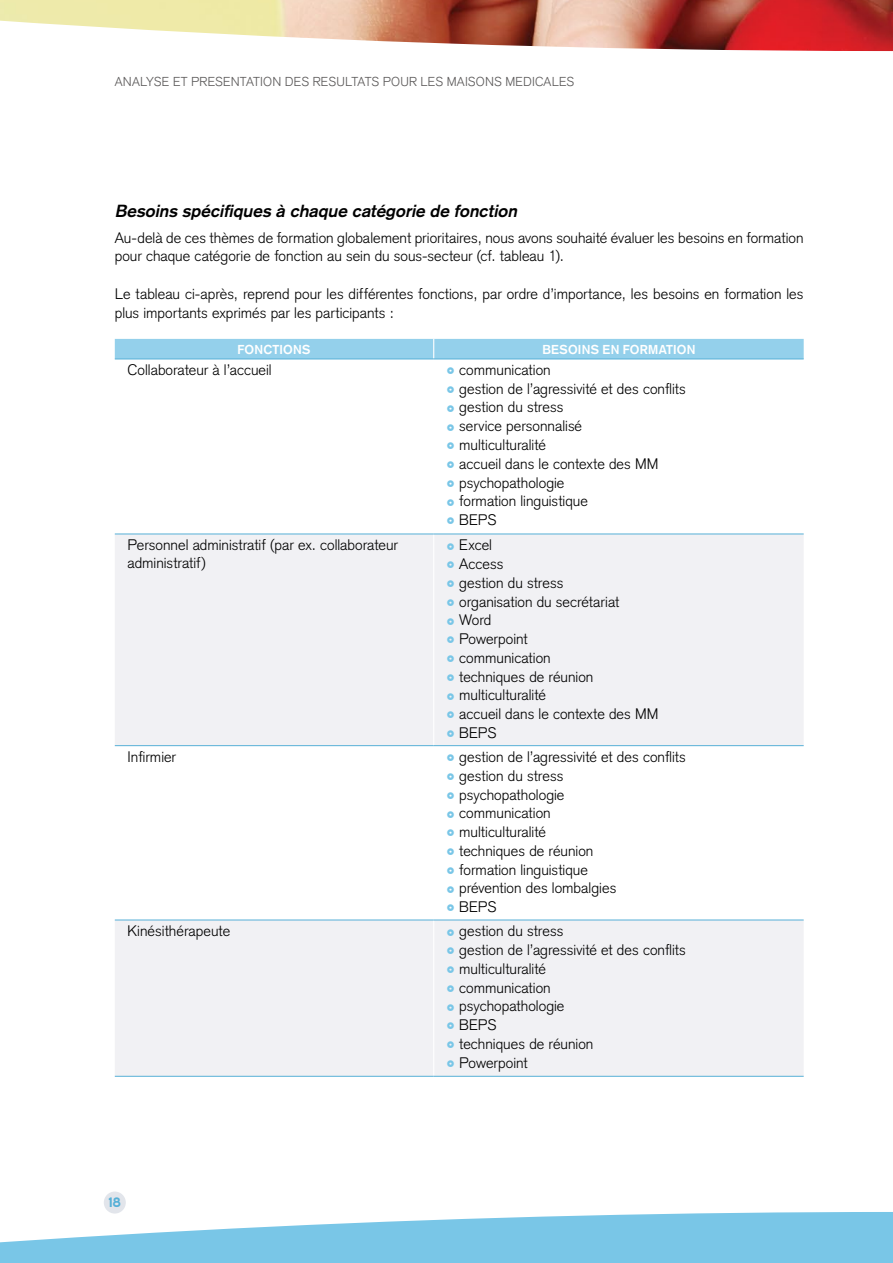
<style>
.page{position:relative;width:893px;height:1263px;background:#fff}
.page>*{position:absolute;margin:0;border:0;box-sizing:border-box;transform-origin:0 0}
.H7{font:italic 700 17.25px "Basic Commercial LT";color:#000}
.txt{font:300 15px/18.8px "Basic Commercial LT";letter-spacing:.005em;color:#000}
.txt_table{font:300 15px/18px "Basic Commercial LT";color:#000}
.t1{font:700 13.8px "Expressway Rg";color:#57b0d7}
.t2{font:300 12.75px "Basic Commercial LT";letter-spacing:.015em;color:#5c5a5a}
.title_table{font:700 12.75px "Basic Commercial LT";letter-spacing:.015em;color:#fff}
</style>
<div class="page">
<svg style="left:0;top:1212px;width:893px;height:51px;fill:#79c6e7"></svg>
<img style="left:0;top:0;width:893px;height:51px">
<div style="left:104px;top:1191px;width:22px;height:22px;background:#e2e5eb;border-radius:50%"></div>
<svg style="left:115px;top:535px;width:689px;height:541px;fill:#f1f1f4"></svg>
<div style="left:115px;top:339px;width:689px;height:20px;background:#94d0eb"></div>
<hr style="left:433px;top:534px;width:1px;height:211px;background:#fff">
<hr style="left:433px;top:746px;width:1px;height:174px;background:#fff">
<hr style="left:433px;top:920px;width:1px;height:156px;background:#fff">
<hr style="left:115px;top:359px;width:319px;height:1px;background:#57b0d7">
<hr style="left:434px;top:359px;width:370px;height:1px;background:#57b0d7">
<hr style="left:115px;top:534px;width:319px;height:1px;background:#57b0d7">
<hr style="left:434px;top:534px;width:370px;height:1px;background:#57b0d7">
<hr style="left:115px;top:745px;width:319px;height:1px;background:#57b0d7">
<hr style="left:434px;top:745px;width:370px;height:1px;background:#57b0d7">
<hr style="left:115px;top:920px;width:319px;height:1px;background:#57b0d7">
<hr style="left:434px;top:920px;width:370px;height:1px;background:#57b0d7">
<hr style="left:115px;top:1076px;width:319px;height:1px;background:#57b0d7">
<hr style="left:434px;top:1076px;width:370px;height:1px;background:#57b0d7">
<svg style="left:447px;top:543px;width:7px;height:7px"></svg>
<svg style="left:447px;top:562px;width:7px;height:6px"></svg>
<svg style="left:447px;top:580px;width:7px;height:7px"></svg>
<svg style="left:447px;top:599px;width:7px;height:7px"></svg>
<svg style="left:447px;top:618px;width:7px;height:7px"></svg>
<svg style="left:447px;top:637px;width:7px;height:6px"></svg>
<svg style="left:447px;top:655px;width:7px;height:7px"></svg>
<svg style="left:447px;top:674px;width:7px;height:7px"></svg>
<svg style="left:447px;top:693px;width:7px;height:7px"></svg>
<svg style="left:447px;top:712px;width:7px;height:6px"></svg>
<svg style="left:447px;top:730px;width:7px;height:7px"></svg>
<svg style="left:447px;top:755px;width:7px;height:6px"></svg>
<svg style="left:447px;top:773px;width:7px;height:7px"></svg>
<svg style="left:447px;top:792px;width:7px;height:7px"></svg>
<svg style="left:447px;top:811px;width:7px;height:6px"></svg>
<svg style="left:447px;top:830px;width:7px;height:6px"></svg>
<svg style="left:447px;top:848px;width:7px;height:7px"></svg>
<svg style="left:447px;top:867px;width:7px;height:7px"></svg>
<svg style="left:447px;top:886px;width:7px;height:6px"></svg>
<svg style="left:447px;top:905px;width:7px;height:6px"></svg>
<svg style="left:447px;top:929px;width:7px;height:7px"></svg>
<svg style="left:447px;top:948px;width:7px;height:6px"></svg>
<svg style="left:447px;top:966px;width:7px;height:7px"></svg>
<svg style="left:447px;top:985px;width:7px;height:7px"></svg>
<svg style="left:447px;top:1004px;width:7px;height:7px"></svg>
<svg style="left:447px;top:1023px;width:7px;height:6px"></svg>
<svg style="left:447px;top:1041px;width:7px;height:7px"></svg>
<svg style="left:447px;top:1060px;width:7px;height:7px"></svg>
<p class="t2" style="left:115px;top:74px;width:461px">ANALYSE ET PRESENTATION DES RESULTATS POUR LES MAISONS MEDICALES</p>
<p class="H7" style="left:115px;top:201px;width:408px">Besoins spécifiques à chaque catégorie de fonction</p>
<p class="txt" style="left:115px;top:228px;width:690px">Au-delà de ces thèmes de formation globalement prioritaires, nous avons souhaité évaluer les besoins en formation pour chaque catégorie de fonction au sein du sous-secteur (cf. tableau 1).</p>
<p class="txt" style="left:115px;top:284px;width:690px">Le tableau ci-après, reprend pour les différentes fonctions, par ordre d’importance, les besoins en formation les plus importants exprimés par les participants :</p>
<p class="title_table" style="left:238px;top:342px;width:74px">FONCTIONS</p>
<p class="title_table" style="left:542px;top:342px;width:155px">BESOINS EN FORMATION</p>
<p class="txt_table" style="left:128px;top:361px;width:146px">Collaborateur à l’accueil</p>
<p class="txt" style="left:459px;top:360px;width:93px">communication</p>
<p class="txt" style="left:459px;top:379px;width:228px">gestion de l’agressivité et des conflits</p>
<p class="txt" style="left:459px;top:398px;width:106px">gestion du stress</p>
<p class="txt" style="left:459px;top:417px;width:124px">service personnalisé</p>
<p class="txt" style="left:459px;top:435px;width:88px">multiculturalité</p>
<p class="txt" style="left:459px;top:454px;width:201px">accueil dans le contexte des MM</p>
<p class="txt" style="left:459px;top:473px;width:107px">psychopathologie</p>
<p class="txt" style="left:459px;top:492px;width:130px">formation linguistique</p>
<p class="txt" style="left:459px;top:510px;width:39px">BEPS</p>
<p class="txt_table" style="left:128px;top:536px;width:272px">Personnel administratif (par ex. collaborateur administratif)</p>
<p class="txt" style="left:459px;top:536px;width:34px">Excel</p>
<p class="txt" style="left:459px;top:555px;width:46px">Access</p>
<p class="txt" style="left:459px;top:573px;width:106px">gestion du stress</p>
<p class="txt" style="left:459px;top:592px;width:162px">organisation du secrétariat</p>
<p class="txt" style="left:459px;top:611px;width:34px">Word</p>
<p class="txt" style="left:459px;top:630px;width:70px">Powerpoint</p>
<p class="txt" style="left:459px;top:648px;width:93px">communication</p>
<p class="txt" style="left:459px;top:667px;width:136px">techniques de réunion</p>
<p class="txt" style="left:459px;top:686px;width:88px">multiculturalité</p>
<p class="txt" style="left:459px;top:705px;width:201px">accueil dans le contexte des MM</p>
<p class="txt" style="left:459px;top:723px;width:39px">BEPS</p>
<p class="txt_table" style="left:128px;top:748px;width:50px">Infirmier</p>
<p class="txt" style="left:459px;top:747px;width:228px">gestion de l’agressivité et des conflits</p>
<p class="txt" style="left:459px;top:766px;width:106px">gestion du stress</p>
<p class="txt" style="left:459px;top:785px;width:107px">psychopathologie</p>
<p class="txt" style="left:459px;top:804px;width:93px">communication</p>
<p class="txt" style="left:459px;top:822px;width:88px">multiculturalité</p>
<p class="txt" style="left:459px;top:841px;width:136px">techniques de réunion</p>
<p class="txt" style="left:459px;top:860px;width:130px">formation linguistique</p>
<p class="txt" style="left:459px;top:879px;width:159px">prévention des lombalgies</p>
<p class="txt" style="left:459px;top:897px;width:39px">BEPS</p>
<p class="txt_table" style="left:128px;top:922px;width:104px">Kinésithérapeute</p>
<p class="txt" style="left:459px;top:922px;width:106px">gestion du stress</p>
<p class="txt" style="left:459px;top:941px;width:228px">gestion de l’agressivité et des conflits</p>
<p class="txt" style="left:459px;top:959px;width:88px">multiculturalité</p>
<p class="txt" style="left:459px;top:978px;width:93px">communication</p>
<p class="txt" style="left:459px;top:997px;width:107px">psychopathologie</p>
<p class="txt" style="left:459px;top:1016px;width:39px">BEPS</p>
<p class="txt" style="left:459px;top:1034px;width:136px">techniques de réunion</p>
<p class="txt" style="left:459px;top:1053px;width:70px">Powerpoint</p>
<p class="t1" style="left:109px;top:1193px;width:13px">18</p>
</div>
